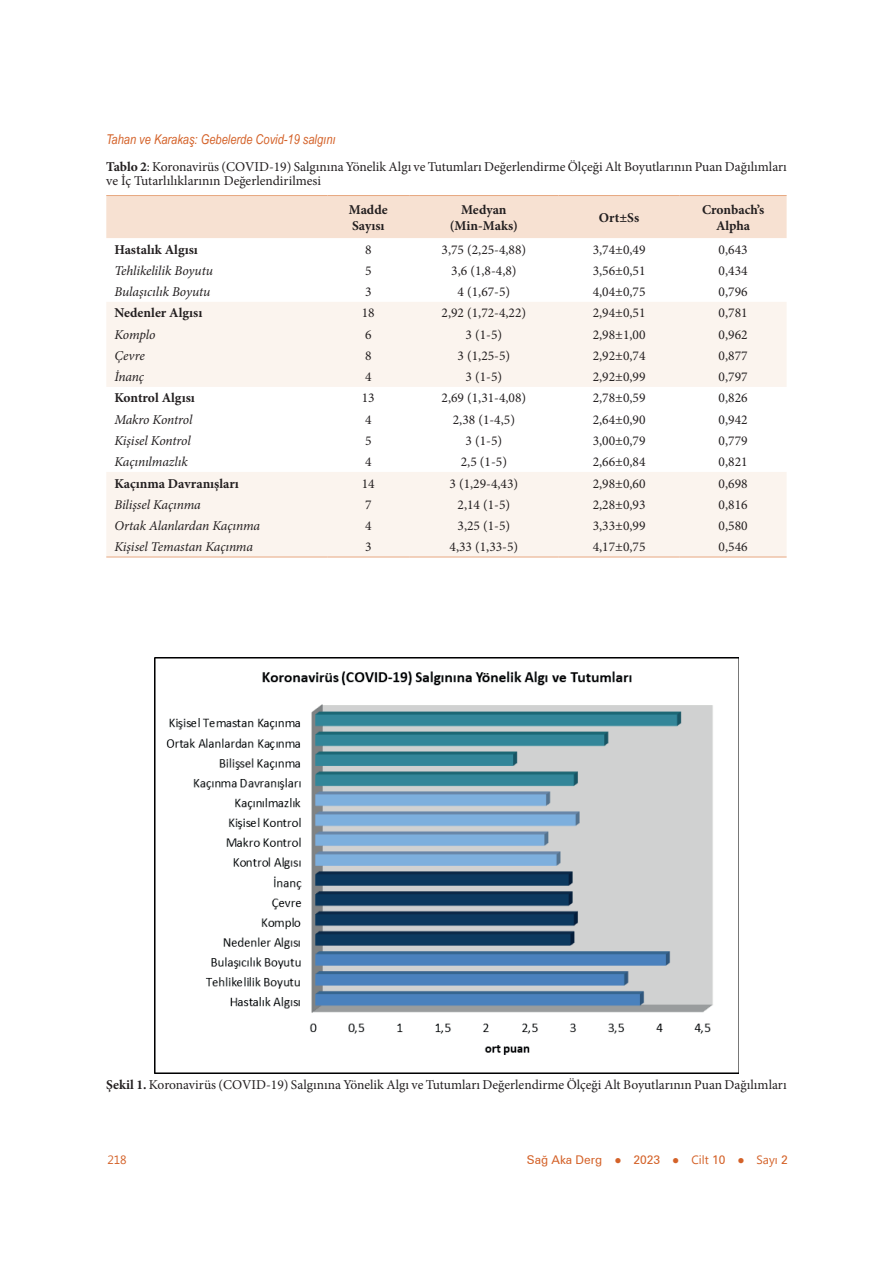
<style>
.page{position:relative;width:893px;height:1263px;background:#fff}
.page>*{position:absolute;margin:0;border:0;box-sizing:border-box;transform-origin:0 0}
.t1{font:13.5px/13.5px "Minion Pro";color:#231f20}
.t2{font:italic 13.5px "Minion Pro";letter-spacing:-.01em;color:#231f20}
.t3{font:700 13.5px/16.2px "Minion Pro";color:#231f20;text-align:center}
.t4{font:italic 13.5px "Arial Narrow";color:#d46229}
.t5{font:12px "Zurich BT";color:#d46229}
.t6{font:12px "Lao UI";color:#d46229}
.s1{font-weight:700}
.s2{font-family:"Sylfaen"}
.s3{font-family:"Lao UI"}
</style>
<div class="page">
<div style="left:106px;top:196px;width:681px;height:42px;background:#f7e1d2"></div>
<svg style="left:106px;top:302px;width:681px;height:255px;fill:#fbf4ee"></svg>
<hr style="left:106px;top:195px;width:221px;height:1px;background:#e7a880">
<hr style="left:327px;top:195px;width:82px;height:1px;background:#e7a880">
<hr style="left:409px;top:195px;width:150px;height:1px;background:#e7a880">
<hr style="left:559px;top:195px;width:121px;height:1px;background:#e7a880">
<hr style="left:680px;top:195px;width:107px;height:1px;background:#e7a880">
<hr style="left:106px;top:557px;width:221px;height:1px;background:#e7a880">
<hr style="left:327px;top:557px;width:82px;height:1px;background:#e7a880">
<hr style="left:409px;top:557px;width:150px;height:1px;background:#e7a880">
<hr style="left:559px;top:557px;width:121px;height:1px;background:#e7a880">
<hr style="left:680px;top:557px;width:107px;height:1px;background:#e7a880">
<img style="left:155px;top:658px;width:584px;height:415px">
<p class="t4" style="left:106px;top:130px;width:231px">Tahan ve Karakaş: Gebelerde Covid-19 salgını</p>
<p class="t1" style="left:106px;top:160px;width:682px"><span class="s1">Tablo 2</span>: Koronavirüs (COVID-19) Salgınına Yönelik Algı ve Tutumları Değerlendirme Ölçeği Alt Boyutlarının Puan Dağılımları ve İç Tutarlılıklarının Değerlendirilmesi</p>
<p class="t3" style="left:349px;top:201px;width:41px;text-align:left">Madde<br>Sayısı</p>
<p class="t3" style="left:450px;top:201px;width:70px">Medyan (Min-Maks)</p>
<p class="t3" style="left:599px;top:209px;width:42px">Ort±Ss</p>
<p class="t3" style="left:702px;top:201px;width:64px">Cronbach’s<br>Alpha</p>
<p class="t3" style="left:114px;top:241px;width:85px">Hastalık Algısı</p>
<p class="t1" style="left:365px;top:243px;width:8px">8</p>
<p class="t1" style="left:441px;top:243px;width:86px">3,75 (2,25-4,88)</p>
<p class="t1" style="left:593px;top:243px;width:54px">3,74±0,49</p>
<p class="t1" style="left:719px;top:243px;width:30px">0,643</p>
<p class="t2" style="left:114px;top:261px;width:100px">Tehlikelilik Boyutu</p>
<p class="t1" style="left:365px;top:264px;width:8px">5</p>
<p class="t1" style="left:451px;top:264px;width:67px">3,6 (1,8-4,8)</p>
<p class="t1" style="left:593px;top:264px;width:54px">3,56±0,51</p>
<p class="t1" style="left:719px;top:264px;width:30px">0,434</p>
<p class="t2" style="left:114px;top:283px;width:98px">Bulaşıcılık Boyutu</p>
<p class="t1" style="left:365px;top:285px;width:8px">3</p>
<p class="t1" style="left:458px;top:285px;width:54px">4 (1,67-5)</p>
<p class="t1" style="left:593px;top:285px;width:54px">4,04±0,75</p>
<p class="t1" style="left:719px;top:285px;width:30px">0,796</p>
<p class="t3" style="left:114px;top:305px;width:89px">Nedenler Algısı</p>
<p class="t1" style="left:362px;top:306px;width:14px">18</p>
<p class="t1" style="left:441px;top:306px;width:86px">2,92 (1,72-4,22)</p>
<p class="t1" style="left:593px;top:306px;width:54px">2,94±0,51</p>
<p class="t1" style="left:719px;top:306px;width:30px">0,781</p>
<p class="t2" style="left:114px;top:325px;width:43px">Komplo</p>
<p class="t1" style="left:365px;top:328px;width:8px">6</p>
<p class="t1" style="left:466px;top:328px;width:38px">3 (1-5)</p>
<p class="t1" style="left:593px;top:328px;width:54px">2,98±1,00</p>
<p class="t1" style="left:719px;top:328px;width:30px">0,962</p>
<p class="t2" style="left:114px;top:346px;width:32px">Çevre</p>
<p class="t1" style="left:365px;top:349px;width:8px">8</p>
<p class="t1" style="left:458px;top:349px;width:54px">3 (1,25-5)</p>
<p class="t1" style="left:593px;top:349px;width:54px">2,92±0,74</p>
<p class="t1" style="left:719px;top:349px;width:30px">0,877</p>
<p class="t2" style="left:114px;top:368px;width:31px">İnanç</p>
<p class="t1" style="left:365px;top:370px;width:8px">4</p>
<p class="t1" style="left:466px;top:370px;width:38px">3 (1-5)</p>
<p class="t1" style="left:593px;top:370px;width:54px">2,92±0,99</p>
<p class="t1" style="left:719px;top:370px;width:30px">0,797</p>
<p class="t3" style="left:114px;top:390px;width:82px">Kontrol Algısı</p>
<p class="t1" style="left:362px;top:391px;width:14px">13</p>
<p class="t1" style="left:441px;top:391px;width:86px">2,69 (1,31-4,08)</p>
<p class="t1" style="left:593px;top:391px;width:54px">2,78±0,59</p>
<p class="t1" style="left:719px;top:391px;width:30px">0,826</p>
<p class="t2" style="left:114px;top:410px;width:79px">Makro Kontrol</p>
<p class="t1" style="left:365px;top:413px;width:8px">4</p>
<p class="t1" style="left:453px;top:413px;width:64px">2,38 (1-4,5)</p>
<p class="t1" style="left:593px;top:413px;width:54px">2,64±0,90</p>
<p class="t1" style="left:719px;top:413px;width:30px">0,942</p>
<p class="t2" style="left:114px;top:431px;width:78px">Kişisel Kontrol</p>
<p class="t1" style="left:365px;top:434px;width:8px">5</p>
<p class="t1" style="left:466px;top:434px;width:38px">3 (1-5)</p>
<p class="t1" style="left:593px;top:434px;width:54px">3,00±0,79</p>
<p class="t1" style="left:719px;top:434px;width:30px">0,779</p>
<p class="t2" style="left:114px;top:453px;width:75px">Kaçınılmazlık</p>
<p class="t1" style="left:365px;top:455px;width:8px">4</p>
<p class="t1" style="left:461px;top:455px;width:48px">2,5 (1-5)</p>
<p class="t1" style="left:593px;top:455px;width:54px">2,66±0,84</p>
<p class="t1" style="left:719px;top:455px;width:30px">0,821</p>
<p class="t3" style="left:114px;top:475px;width:126px">Kaçınma Davranışları</p>
<p class="t1" style="left:362px;top:476px;width:14px">14</p>
<p class="t1" style="left:449px;top:476px;width:70px">3 (1,29-4,43)</p>
<p class="t1" style="left:593px;top:476px;width:54px">2,98±0,60</p>
<p class="t1" style="left:719px;top:476px;width:30px">0,698</p>
<p class="t2" style="left:114px;top:495px;width:88px">Bilişsel Kaçınma</p>
<p class="t1" style="left:365px;top:498px;width:8px">7</p>
<p class="t1" style="left:458px;top:498px;width:54px">2,14 (1-5)</p>
<p class="t1" style="left:593px;top:498px;width:54px">2,28±0,93</p>
<p class="t1" style="left:719px;top:498px;width:30px">0,816</p>
<p class="t2" style="left:114px;top:516px;width:147px">Ortak Alanlardan Kaçınma</p>
<p class="t1" style="left:365px;top:519px;width:8px">4</p>
<p class="t1" style="left:458px;top:519px;width:54px">3,25 (1-5)</p>
<p class="t1" style="left:593px;top:519px;width:54px">3,33±0,99</p>
<p class="t1" style="left:719px;top:519px;width:30px">0,580</p>
<p class="t2" style="left:114px;top:538px;width:140px">Kişisel Temastan Kaçınma</p>
<p class="t1" style="left:365px;top:540px;width:8px">3</p>
<p class="t1" style="left:449px;top:540px;width:70px">4,33 (1,33-5)</p>
<p class="t1" style="left:593px;top:540px;width:54px">4,17±0,75</p>
<p class="t1" style="left:719px;top:540px;width:30px">0,546</p>
<p class="t1" style="left:106px;top:1078px;width:682px"><span class="s1">Şekil 1.</span> Koronavirüs (COVID-19) Salgınına Yönelik Algı ve Tutumları Değerlendirme Ölçeği Alt Boyutlarının Puan Dağılımları</p>
<p class="t6" style="left:107px;top:1152px;width:21px">218</p>
<p class="t5" style="left:527px;top:1153px;width:262px">Sağ Aka Derg <span class="s2">●</span> 2023 <span class="s2">●</span> <span class="s3">Cilt</span> 10 <span class="s2">●</span> <span class="s3">Sayı</span> 2</p>
</div>
